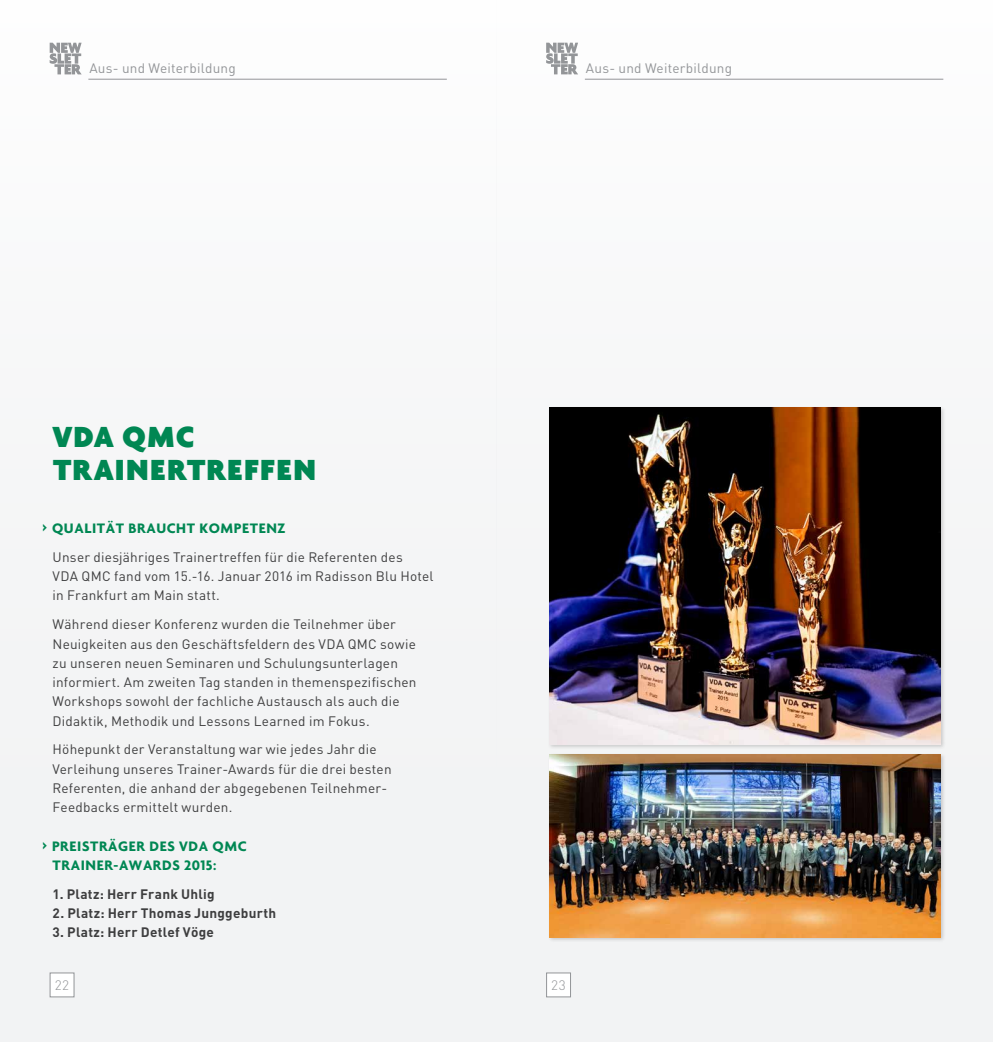
<style>
.page{position:relative;width:993px;height:1042px;background:#fff}
.page>*{position:absolute;margin:0;border:0;box-sizing:border-box;transform-origin:0 0}
.t1{font:900 31.5px/33.2px "Agenda";letter-spacing:.04em;color:#008753}
.t2{font:700 14.88px/19.2px "Agenda";letter-spacing:.04em;color:#008753}
.t3{font:13.65px/19.2px "DIN Pro";letter-spacing:.015em;color:#3e3e3f}
.t4{font:700 13.65px "DIN Pro";letter-spacing:.02em;color:#3e3e3f}
.t5{font:13.65px "DIN Pro";letter-spacing:.02em;color:#939598}
.t6{font:300 13.65px "DIN Pro";color:#939598}
.s1{font-family:"DIN Pro"}
</style>
<div class="page">
<div style="left:0;top:0;width:496px;height:1042px;background:#f2f3f4"></div>
<div style="left:496px;top:0;width:496px;height:1042px;background:#f2f3f4"></div>
<hr style="left:88px;top:79px;width:358px;height:1px;background:#939598">
<svg style="left:50px;top:43px;width:32px;height:31px"></svg>
<div style="left:50px;top:973px;width:24px;height:24px;background:#fff"></div>
<div style="left:50px;top:972px;width:24px;height:25px;border:1px solid #939598"></div>
<div style="left:546px;top:973px;width:24px;height:24px;background:#fff"></div>
<div style="left:546px;top:972px;width:24px;height:25px;border:1px solid #939598"></div>
<hr style="left:584px;top:79px;width:359px;height:1px;background:#939598">
<svg style="left:546px;top:43px;width:32px;height:31px"></svg>
<div style="left:547px;top:752px;width:398px;height:191px;background:#231f20;opacity:.2"></div>
<img style="left:549px;top:754px;width:391px;height:183px">
<div style="left:547px;top:406px;width:398px;height:344px;background:#231f20;opacity:.2"></div>
<img style="left:549px;top:408px;width:391px;height:337px">
<p class="t5" style="left:89px;top:59px;width:148px">Aus- und Weiterbildung</p>
<p class="t5" style="left:585px;top:59px;width:148px">Aus- und Weiterbildung</p>
<h1 class="t1" style="left:53px;top:419px;width:264px">VDA QMC<br>TRAINERTREFFEN</h1>
<p class="t2" style="left:42px;top:518px;width:244px"><span class="s1">›</span> QUALITÄT BRAUCHT KOMPETENZ</p>
<p class="t3" style="left:52px;top:547px;width:382px">Unser diesjähriges Trainertreffen für die Referenten des<br>VDA QMC fand vom 15.-16. Januar 2016 im Radisson Blu Hotel in Frankfurt am Main statt.</p>
<p class="t3" style="left:52px;top:614px;width:365px">Während dieser Konferenz wurden die Teilnehmer über Neuigkeiten aus den Geschäftsfeldern des VDA QMC sowie zu unseren neuen Seminaren und Schulungsunterlagen informiert. Am zweiten Tag standen in themenspezifischen Workshops sowohl der fachliche Austausch als auch die Didaktik, Methodik und Lessons Learned im Fokus.</p>
<p class="t3" style="left:52px;top:739px;width:340px">Höhepunkt der Veranstaltung war wie jedes Jahr die Verleihung unseres Trainer-Awards für die drei besten Referenten, die anhand der abgegebenen Teilnehmer-Feedbacks ermittelt wurden.</p>
<p class="t2" style="left:53px;top:836px;width:195px;text-indent:-11px"><span class="s1">›</span> PREISTRÄGER DES VDA QMC<br>TRAINER-AWARDS 2015:</p>
<p class="t4" style="left:52px;top:884px;width:163px">1. Platz: Herr Frank Uhlig</p>
<p class="t4" style="left:52px;top:904px;width:225px">2. Platz: Herr Thomas Junggeburth</p>
<p class="t4" style="left:52px;top:923px;width:163px">3. Platz: Herr Detlef Vöge</p>
<p class="t6" style="left:55px;top:976px;width:16px">22</p>
<p class="t6" style="left:551px;top:976px;width:16px">23</p>
</div>
